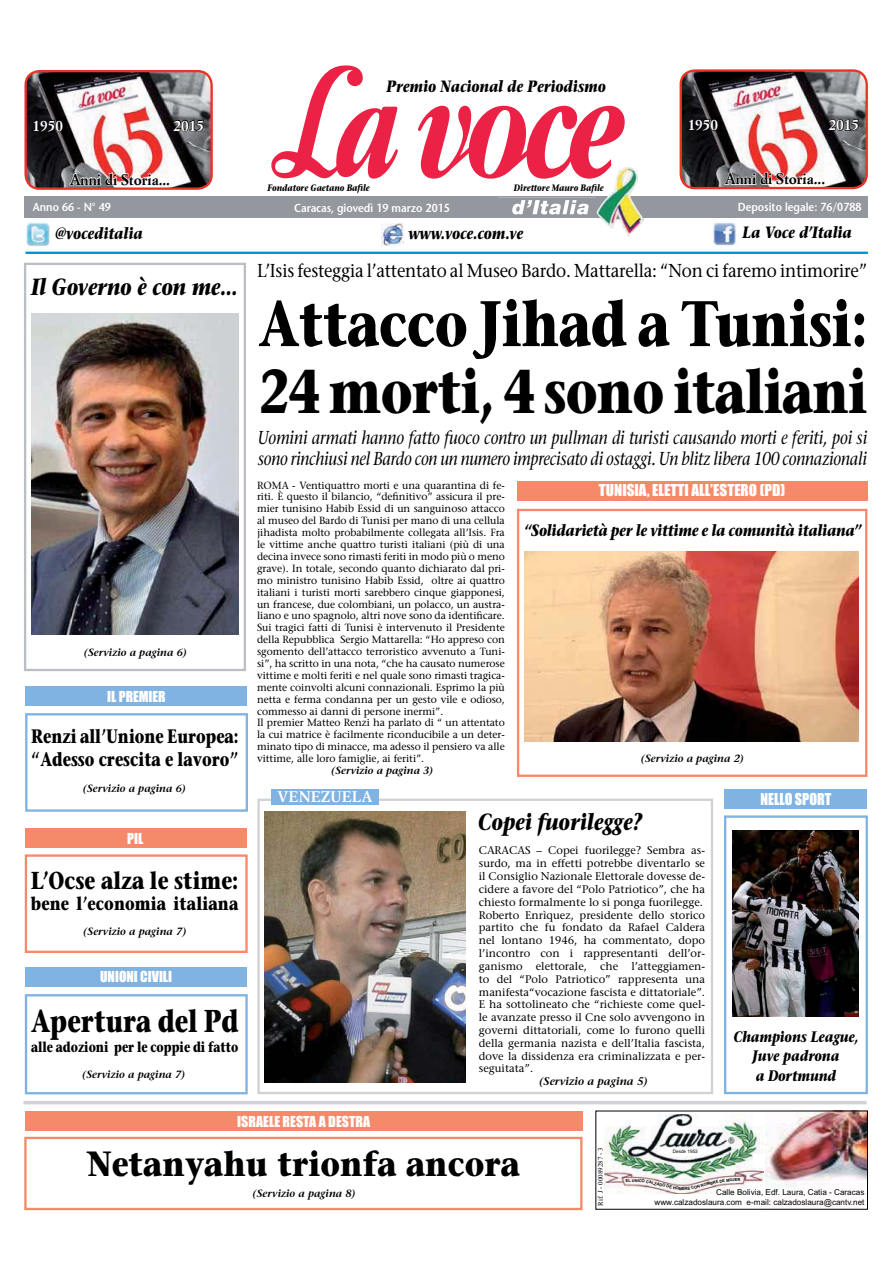
<style>
.page{position:relative;width:893px;height:1263px;background:#fff}
.page>*{position:absolute;margin:0;border:0;box-sizing:border-box;transform-origin:0 0}
.t1{font:700 64.2px "Stone Serif";letter-spacing:-.01em;color:#000;scale:.8 1}
.t2{font:700 61.8px "Stone Serif";letter-spacing:-.02em;color:#000;scale:.8 1}
.t3{font:700 34.95px "Stone Serif";color:#000;scale:.87 1}
.t4{font:700 31.5px "Stone Serif";color:#000;scale:.77 1}
.t5{font:700 24.45px "Stone Serif";color:#000;scale:.8 1}
.t6{font:italic 700 23.25px "Stone Serif";color:#000;scale:.8 1}
.t7{font:700 19.35px/22.2px "Stone Serif";color:#000;scale:.77 1}
.t8{font:italic 18.6px/21px "Stone Serif";letter-spacing:-.01em;color:#000;scale:.83 1}
.t9{font:18.6px "Stone Serif";letter-spacing:-.015em;color:#000;scale:.91 1}
.t10{font:700 18.6px "Stone Serif";letter-spacing:.005em;color:#000;scale:.8 1}
.t11{font:italic 700 16.35px "Stone Serif";color:#000;scale:.8 1}
.t12{font:italic 700 15.15px/19.8px "Stone Serif";color:#000;text-align:center;scale:.8 1}
.t13{font:700 15.15px "Simoncini Garamond";color:#000}
.t14{font:15.15px "Impact";color:#fff}
.t15{font:700 15.15px "Simoncini Garamond";color:#fff}
.t16{font:15.15px "Impact";color:#fff;scale:.94 1}
.t17{font:700 14.55px "Stone Serif";color:#000;scale:.77 1}
.t18{font:13.95px "Impact";color:#fff}
.t19{font:600 11.7px "Stone Sans";color:#fff;scale:.9 1}
.t20{font:11.1px/12.9px "Stone Serif";color:#000}
.t21{font:italic 600 11.1px "Stone Serif";color:#000}
.t22{font:italic 600 10.5px "Stone Serif";color:#000}
.t23{font:10.35px/11.9px "Stone Serif";letter-spacing:-.005em;color:#000}
.t24{font:italic 600 10.35px "Stone Serif";color:#000}
.t25{font:italic 700 9.3px "Stone Serif";color:#000;scale:.8 1}
.t26{font:8.1px/9.8px "Arial";color:#000;text-align:right}
.t27{font:7.05px "Times New Roman";color:#000}
.t28{font:4.65px "Arial";color:#000}
</style>
<div class="page">
<div style="left:517px;top:509px;width:350px;height:268px;border:2px solid #f48a69"></div>
<hr style="left:23px;top:1101px;width:843px;height:3px;background:#d0d2d5">
<svg style="left:271px;top:65px;width:354px;height:114px"></svg>
<div style="left:25px;top:196px;width:843px;height:21px;background:#94989e"></div>
<svg style="left:512px;top:200px;width:77px;height:15px"></svg>
<img style="left:596px;top:167px;width:48px;height:70px">
<img style="left:859px;top:1113px;width:7px;height:67px">
<img style="left:605px;top:1125px;width:21px;height:68px">
<img style="left:382px;top:223px;width:22px;height:24px">
<img style="left:26px;top:222px;width:24px;height:24px">
<img style="left:713px;top:222px;width:24px;height:24px">
<hr style="left:26px;top:252px;width:842px;height:2px;background:#0590d0">
<div style="left:24px;top:1137px;width:558px;height:73px;border:2px solid #f48a69"></div>
<div style="left:25px;top:1111px;width:557px;height:20px;background:#f48a69"></div>
<div style="left:24px;top:263px;width:222px;height:408px;border:2px solid #bbbec3"></div>
<img style="left:31px;top:314px;width:207px;height:321px">
<div style="left:257px;top:799px;width:456px;height:295px;border:2px solid #d0d2d5"></div>
<div style="left:271px;top:789px;width:108px;height:16px;background:#80b3e1"></div>
<div style="left:724px;top:815px;width:144px;height:279px;border:2px solid #80b3e1"></div>
<div style="left:724px;top:789px;width:143px;height:20px;background:#80b3e1"></div>
<img style="left:732px;top:831px;width:127px;height:175px">
<img style="left:264px;top:812px;width:201px;height:270px">
<div style="left:517px;top:481px;width:350px;height:20px;background:#f48a69"></div>
<img style="left:524px;top:551px;width:335px;height:190px">
<svg style="left:24px;top:713px;width:224px;height:382px"></svg>
<div style="left:25px;top:968px;width:222px;height:19px;background:#80b3e1"></div>
<div style="left:25px;top:687px;width:222px;height:19px;background:#80b3e1"></div>
<img style="left:26px;top:71px;width:186px;height:118px;border-radius:14px">
<div style="left:24px;top:70px;width:189px;height:120px;border:2px solid #eb3325;border-radius:14px"></div>
<svg style="left:33px;top:118px;width:23px;height:15px"></svg>
<div style="left:55px;top:120px;width:8px;height:11px;border:1px solid #000;border-radius:50%"></div>
<div style="left:57px;top:120px;width:4px;height:11px;border:1px solid #000;border-radius:50%"></div>
<svg style="left:172px;top:119px;width:10px;height:13px"></svg>
<div style="left:181px;top:120px;width:8px;height:11px;border:1px solid #000;border-radius:50%"></div>
<div style="left:183px;top:120px;width:4px;height:11px;border:1px solid #000;border-radius:50%"></div>
<svg style="left:189px;top:118px;width:16px;height:14px"></svg>
<svg style="left:69px;top:171px;width:101px;height:19px"></svg>
<img style="left:681px;top:71px;width:186px;height:117px;border-radius:14px">
<div style="left:679px;top:69px;width:189px;height:120px;border:2px solid #eb3325;border-radius:14px"></div>
<svg style="left:687px;top:118px;width:24px;height:14px"></svg>
<div style="left:710px;top:119px;width:8px;height:12px;border:1px solid #000;border-radius:50%"></div>
<div style="left:712px;top:120px;width:4px;height:10px;border:1px solid #000;border-radius:50%"></div>
<svg style="left:827px;top:119px;width:10px;height:12px"></svg>
<div style="left:836px;top:119px;width:8px;height:12px;border:1px solid #000;border-radius:50%"></div>
<div style="left:838px;top:120px;width:4px;height:10px;border:1px solid #000;border-radius:50%"></div>
<svg style="left:844px;top:118px;width:16px;height:14px"></svg>
<svg style="left:724px;top:170px;width:101px;height:20px"></svg>
<img style="left:626px;top:1006px;width:233px;height:188px">
<h3 class="t15" style="left:33px;top:119px;width:32px">1950</h3>
<h3 class="t15" style="left:174px;top:119px;width:32px">2015</h3>
<h3 class="t13" style="left:70px;top:173px;width:102px">Anni di Storia...</h3>
<h3 class="t11" style="left:386px;top:80px;width:276px">Premio Nacional de Periodismo</h3>
<p class="t25" style="left:267px;top:185px;width:129px">Fondatore Gaetano Bafile</p>
<p class="t25" style="left:514px;top:185px;width:114px">Direttore Mauro Bafile</p>
<h3 class="t15" style="left:688px;top:118px;width:32px">1950</h3>
<h3 class="t15" style="left:829px;top:118px;width:32px">2015</h3>
<h3 class="t13" style="left:725px;top:172px;width:102px">Anni di Storia...</h3>
<p class="t19" style="left:33px;top:203px;width:88px">Anno 66 - N° 49</p>
<p class="t19" style="left:294px;top:203px;width:174px">Caracas, giovedì 19 marzo 2015</p>
<p class="t19" style="left:738px;top:202px;width:139px">Deposito legale: 76/0788</p>
<h3 class="t11" style="left:55px;top:227px;width:111px">@voceditalia</h3>
<h3 class="t11" style="left:408px;top:227px;width:145px">www.voce.com.ve</h3>
<h3 class="t11" style="left:743px;top:226px;width:138px">La Voce d’Italia</h3>
<h3 class="t6" style="left:31px;top:278px;width:259px">Il Governo è con me...</h3>
<p class="t22" style="left:84px;top:648px;width:105px">(Servizio a pagina 6)</p>
<h3 class="t18" style="left:107px;top:692px;width:60px">IL PREMIER</h3>
<h3 class="t7" style="left:31px;top:728px;width:271px">Renzi all’Unione Europea: “Adesso crescita e lavoro”</h3>
<p class="t22" style="left:83px;top:785px;width:105px">(Servizio a pagina 6)</p>
<h3 class="t18" style="left:127px;top:834px;width:18px">PIL</h3>
<h3 class="t5" style="left:31px;top:871px;width:261px">L’Ocse alza le stime:</h3>
<h3 class="t10" style="left:31px;top:896px;width:261px">bene l’economia italiana</h3>
<p class="t22" style="left:83px;top:927px;width:105px">(Servizio a pagina 7)</p>
<h3 class="t18" style="left:100px;top:973px;width:73px">UNIONI CIVILI</h3>
<h3 class="t4" style="left:31px;top:1009px;width:271px">Apertura del Pd</h3>
<h3 class="t17" style="left:31px;top:1041px;width:271px">alle adozioni per le coppie di fatto</h3>
<p class="t22" style="left:82px;top:1070px;width:105px">(Servizio a pagina 7)</p>
<h3 class="t9" style="left:257px;top:263px;width:672px">L’Isis festeggia l’attentato al Museo Bardo. Mattarella: “Non ci faremo intimorire”</h3>
<h1 class="t1" style="left:259px;top:299px;width:763px">Attacco Jihad a Tunisi:</h1>
<h2 class="t2" style="left:259px;top:367px;width:763px">24 morti, 4 sono italiani</h2>
<h3 class="t8" style="left:258px;top:429px;width:736px">Uomini armati hanno fatto fuoco contro un pullman di turisti causando morti e feriti, poi si sono rinchiusi nel Bardo con un numero imprecisato di ostaggi. Un blitz libera 100 connazionali</h3>
<p class="t23" style="left:257px;top:480px;width:249px">ROMA - Ventiquattro morti e una quarantina di fe&shy;riti. È questo il bilancio, “definitivo” assicura il pre&shy;mier tunisino Habib Essid di un sanguinoso attacco al museo del Bardo di Tunisi per mano di una cellula jihadista molto probabilmente collegata all’Isis. Fra le vittime anche quattro turisti italiani (più di una decina invece sono rimasti feriti in modo più o meno grave). In totale, secondo quanto dichiarato dal pri&shy;mo ministro tunisino Habib Essid, oltre ai quattro italiani i turisti morti sarebbero cinque giapponesi, un francese, due colombiani, un polacco, un austra&shy;liano e uno spagnolo, altri nove sono da identificare.<br>Sui tragici fatti di Tunisi è intervenuto il Presidente della Repubblica Sergio Mattarella: “Ho appreso con sgomento dell’attacco terroristico avvenuto a Tuni&shy;si”, ha scritto in una nota, “che ha causato numerose vittime e molti feriti e nel quale sono rimasti tragica&shy;mente coinvolti alcuni connazionali. Esprimo la più netta e ferma condanna per un gesto vile e odioso, commesso ai danni di persone inermi”.<br>Il premier Matteo Renzi ha parlato di “ un attentato la cui matrice è facilmente riconducibile a un deter&shy;minato tipo di minacce, ma adesso il pensiero va alle vittime, alle loro famiglie, ai feriti”.</p>
<p class="t24" style="left:331px;top:766px;width:104px">(Servizio a pagina 3)</p>
<h3 class="t15" style="left:278px;top:790px;width:96px">VENEZUELA</h3>
<h3 class="t14" style="left:599px;top:485px;width:188px">TUNISIA, ELETTI ALL’ESTERO (PD)</h3>
<h3 class="t11" style="left:524px;top:524px;width:422px">“Solidarietà per le vittime e la comunità italiana”</h3>
<p class="t22" style="left:641px;top:754px;width:105px">(Servizio a pagina 2)</p>
<h3 class="t16" style="left:760px;top:794px;width:77px">NELLO SPORT</h3>
<h3 class="t6" style="left:478px;top:813px;width:206px">Copei fuorilegge?</h3>
<p class="t20" style="left:479px;top:845px;width:228px">CARACAS – Copei fuorilegge? Sembra as&shy;surdo, ma in effetti potrebbe diventarlo se il Consiglio Nazionale Elettorale dovesse de&shy;cidere a favore del “Polo Patriotico”, che ha chiesto formalmente lo si ponga fuorilegge.<br>Roberto Enrìquez, presidente dello storico partito che fu fondato da Rafael Caldera nel lontano 1946, ha commentato, dopo l’incontro con i rappresentanti dell’or&shy;ganismo elettorale, che l’atteggiamen&shy;to del “Polo Patriotico” rappresenta una manifesta“vocazione fascista e dittatoriale”.<br>E ha sottolineato che “richieste come quel&shy;le avanzate presso il Cne solo avvengono in governi dittatoriali, come lo furono quelli della germania nazista e dell’Italia fascista, dove la dissidenza era criminalizzata e per&shy;seguitata”.</p>
<p class="t21" style="left:539px;top:1077px;width:111px">(Servizio a pagina 5)</p>
<h3 class="t12" style="left:733px;top:1028px;width:158px">Champions League,<br>Juve padrona<br>a Dortmund</h3>
<h3 class="t18" style="left:237px;top:1117px;width:134px">ISRAELE RESTA A DESTRA</h3>
<h3 class="t3" style="left:87px;top:1150px;width:498px">Netanyahu trionfa ancora</h3>
<p class="t22" style="left:252px;top:1189px;width:105px">(Servizio a pagina 8)</p>
<p class="t27" style="left:598px;top:1206px;width:60px;rotate:-90deg">Rif. J - 00089287 - 3</p>
<p class="t28" style="left:673px;top:1150px;width:27px">Desde 1953</p>
<p class="t26" style="left:654px;top:1188px;width:212px">Calle Bolivia, Edf. Laura, Catia - Caracas www.calzadoslaura.com e-mail: calzadoslaura@cantv.net</p>
</div>
